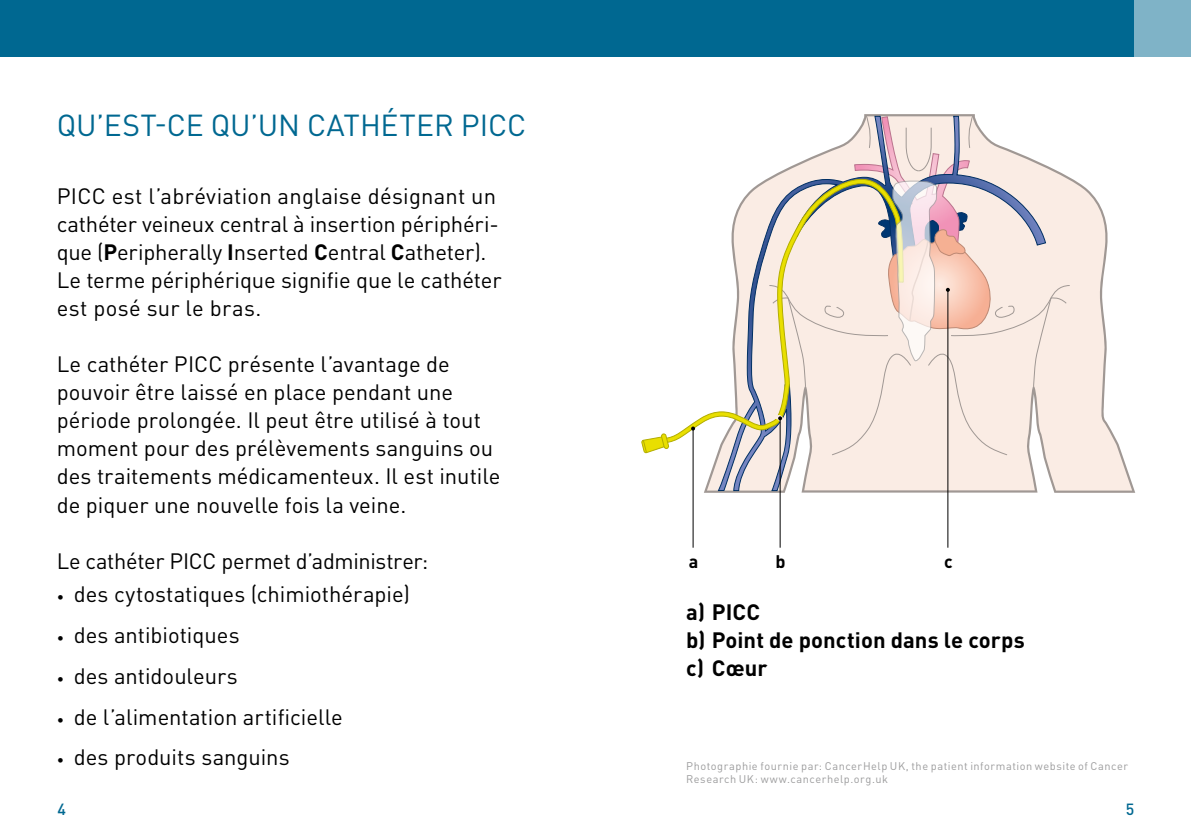
<style>
.page{position:relative;width:1191px;height:840px;background:#fff}
.page>*{position:absolute;margin:0;border:0;box-sizing:border-box;transform-origin:0 0}
.t1{font:30px "DIN Pro";color:#006891}
.t2{font:22px/28px "DIN Pro";color:#000}
.t3{font:700 22px/28px "DIN Pro";letter-spacing:.005em;color:#000}
.t4{font:700 18px "DIN Pro";color:#000}
.t5{font:500 16px "DIN Pro";color:#006891}
.t6{font:11px/13.2px "DIN Pro";letter-spacing:.045em;color:#9c9c9d}
.s1{font-weight:700}
.s2{font-size:14px}
</style>
<div class="page">
<div style="left:0;top:0;width:1191px;height:57px;background:#006891"></div>
<div style="left:1134px;top:0;width:57px;height:61px;background:#7fb3c7"></div>
<svg style="left:704px;top:114px;width:431px;height:378px"></svg>
<svg style="left:717px;top:116px;width:329px;height:375px"></svg>
<svg style="left:669px;top:178px;width:99px;height:265px"></svg>
<svg style="left:641px;top:433px;width:28px;height:20px"></svg>
<hr style="left:692px;top:428px;width:1px;height:119px;background:#000">
<svg style="left:691px;top:426px;width:4px;height:4px"></svg>
<hr style="left:779px;top:418px;width:1px;height:129px;background:#000">
<hr style="left:947px;top:290px;width:1px;height:257px;background:#000">
<svg style="left:768px;top:116px;width:302px;height:339px;background:#ecdfd8"></svg>
<h1 class="t1" style="left:57px;top:105px;width:471px">QU’EST-CE QU’UN CATHÉTER PICC</h1>
<p class="t2" style="left:57px;top:181px;width:446px">PICC est l’abréviation anglaise désignant un cathéter veineux central à insertion périphéri&shy;que (<span class="s1">P</span>eripherally <span class="s1">I</span>nserted <span class="s1">C</span>entral <span class="s1">C</span>atheter).<br>Le terme périphérique signifie que le cathéter est posé sur le bras.</p>
<p class="t2" style="left:57px;top:349px;width:445px">Le cathéter PICC présente l’avantage de pouvoir être laissé en place pendant une période prolongée. Il peut être utilisé à tout moment pour des prélèvements sanguins ou des traitements médicamenteux. Il est inutile de piquer une nouvelle fois la veine.</p>
<p class="t2" style="left:57px;top:545px;width:373px">Le cathéter PICC permet d’administrer:</p>
<p class="t2" style="left:57px;top:579px;width:355px"><span class="s2">•</span> des cytostatiques (chimiothérapie)</p>
<p class="t2" style="left:57px;top:619px;width:184px"><span class="s2">•</span> des antibiotiques</p>
<p class="t2" style="left:57px;top:660px;width:182px"><span class="s2">•</span> des antidouleurs</p>
<p class="t2" style="left:57px;top:701px;width:288px"><span class="s2">•</span> de l’alimentation artificielle</p>
<p class="t2" style="left:57px;top:742px;width:234px"><span class="s2">•</span> des produits sanguins</p>
<p class="t4" style="left:689px;top:549px;width:11px">a</p>
<p class="t4" style="left:775px;top:549px;width:12px">b</p>
<p class="t4" style="left:944px;top:549px;width:10px">c</p>
<p class="t3" style="left:686px;top:596px;width:340px">a) PICC<br>b) Point de ponction dans le corps c) Cœur</p>
<p class="t6" style="left:686px;top:758px;width:443px">Photographie fournie par: CancerHelp UK, the patient information website of Cancer<br>Research UK: www.cancerhelp.org.uk</p>
<p class="t5" style="left:58px;top:797px;width:10px">4</p>
<p class="t5" style="left:1125px;top:797px;width:10px">5</p>
</div>
